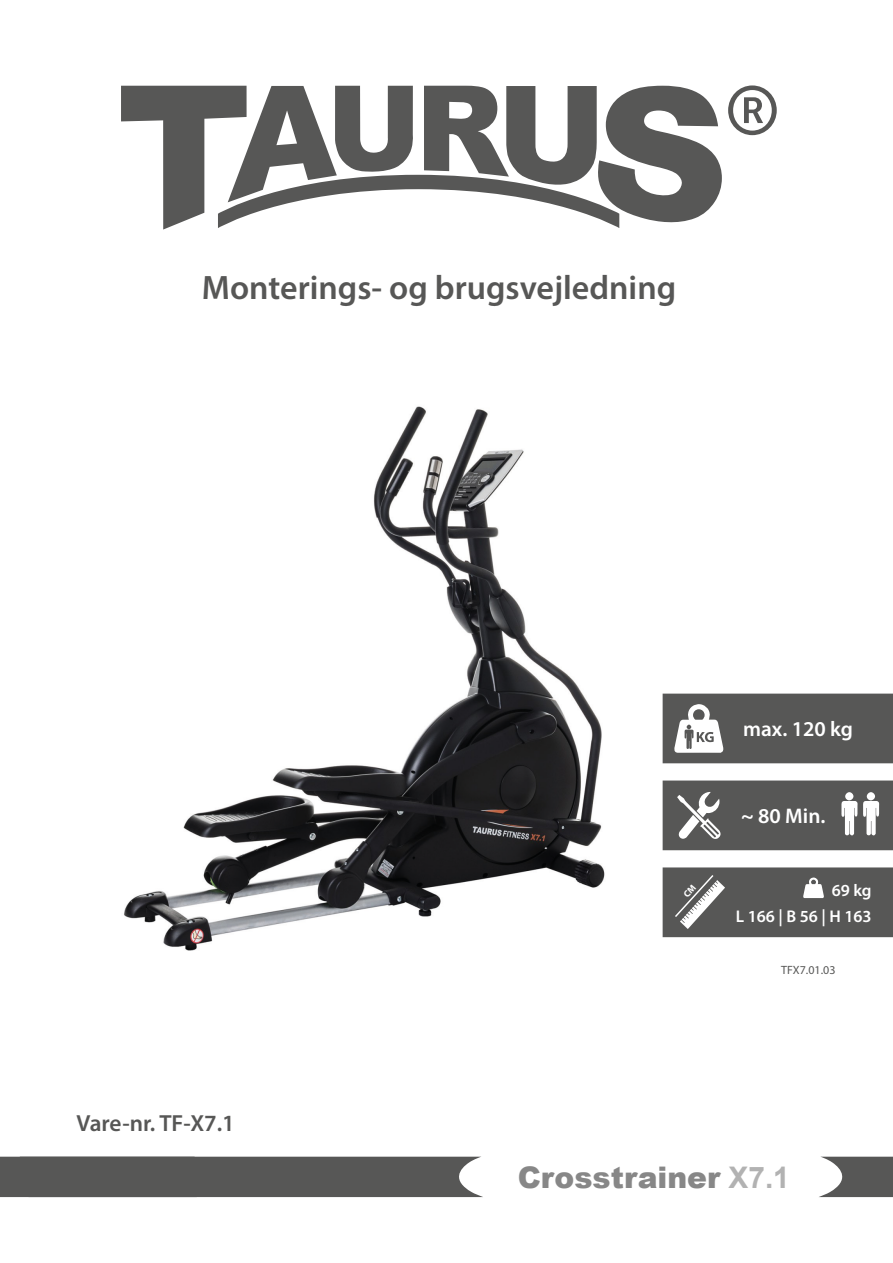
<style>
.page{position:relative;width:893px;height:1263px;background:#fff}
.page>*{position:absolute;margin:0;border:0;box-sizing:border-box;transform-origin:0 0}
.Einf__Abs{font:600 33.9px "Myriad Pro";color:#575756}
.Taurus_Footer_DB{font:900 29.7px "Arial";color:#878787}
.Einf__Abs-2{font:600 23.4px "Myriad Pro";color:#575756}
.Einf__Abs-3{font:600 21.15px "Myriad Pro";color:#fff}
.Einf__Abs-4{font:600 16.95px "Myriad Pro";color:#fff}
.t1{font:12px "Myriad Pro";color:#575756}
.s1{font-weight:700;color:#b2b2b2}
</style>
<div class="page">
<img style="left:124px;top:406px;width:481px;height:545px">
<div style="left:663px;top:694px;width:230px;height:69px;background:#575756"></div>
<div style="left:663px;top:780px;width:230px;height:70px;background:#575756"></div>
<div style="left:663px;top:867px;width:230px;height:70px;background:#575756"></div>
<svg style="left:674px;top:704px;width:49px;height:49px"></svg>
<svg style="left:677px;top:792px;width:44px;height:47px"></svg>
<svg style="left:803px;top:877px;width:21px;height:21px"></svg>
<svg style="left:841px;top:792px;width:38px;height:43px"></svg>
<svg style="left:121px;top:86px;width:601px;height:144px"></svg>
<svg style="left:728px;top:85px;width:49px;height:50px"></svg>
<svg style="left:819px;top:1157px;width:74px;height:40px"></svg>
<div style="left:0;top:1157px;width:483px;height:40px;background:#575756"></div>
<svg style="left:675px;top:875px;width:50px;height:54px"></svg>
<p class="Einf__Abs" style="left:202px;top:266px;width:476px">Monterings- og brugsvejledning</p>
<p class="Einf__Abs-2" style="left:77px;top:1108px;width:160px">Vare-nr. TF-X7.1</p>
<p class="Einf__Abs-3" style="left:743px;top:716px;width:111px">max. 120 kg</p>
<p class="Einf__Abs-3" style="left:741px;top:803px;width:86px">~ 80 Min.</p>
<p class="Einf__Abs-4" style="left:832px;top:880px;width:41px">69 kg</p>
<p class="Einf__Abs-4" style="left:736px;top:906px;width:137px">L 166 | B 56 | H 163</p>
<p class="t1" style="left:781px;top:962px;width:56px">TFX7.01.03</p>
<p class="Taurus_Footer_DB" style="left:518px;top:1156px;width:274px">Crosstrainer <span class="s1">X7.1</span></p>
</div>
